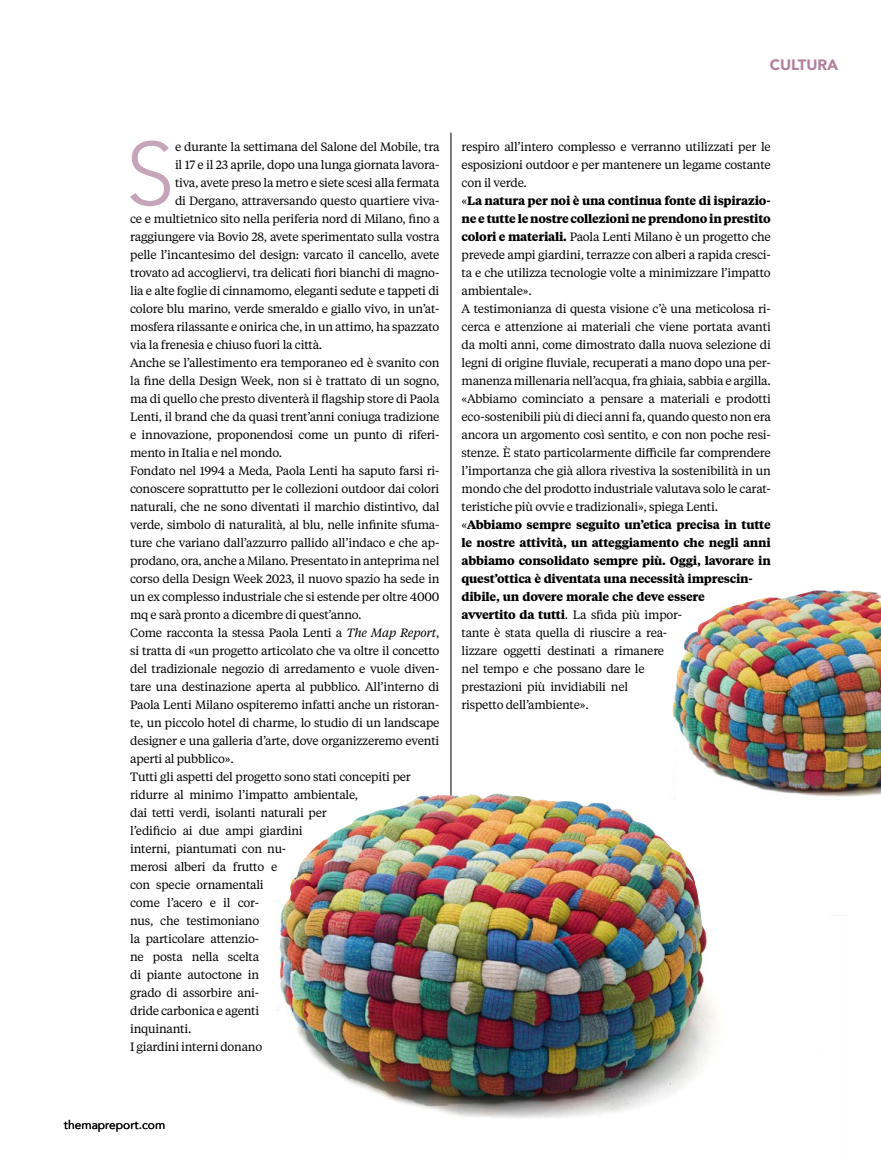
<style>
.page{position:relative;width:881px;height:1170px;background:#fff}
.page>*{position:absolute;margin:0;border:0;box-sizing:border-box;transform-origin:0 0}
.t1{font:300 88.2px "Avenir";color:#c6a4b9}
.t2{font:900 15px "Avenir";color:#b1809c}
.t3{font:12px/18px "Tiempos Text";letter-spacing:-.02em;color:#000}
.t4{font:12px "Avenir";color:#000}
.s1{font-style:italic}
.s2{font-weight:700}
</style>
<div class="page">
<hr style="left:450px;top:133px;width:1px;height:720px;background:#000">
<img style="left:277px;top:590px;width:603px;height:528px">
<p class="t2" style="left:769px;top:51px;width:70px">CULTURA</p>
<h1 class="t1" style="left:125px;top:122px;width:51px">S</h1>
<p class="t3" style="left:175px;top:137px;width:266px">e durante la settimana del Salone del Mobile, tra</p>
<p class="t3" style="left:175px;top:155px;width:266px">il 17 e il 23 aprile, dopo una lunga giornata lavora-</p>
<p class="t3" style="left:175px;top:173px;width:266px">tiva, avete preso la metro e siete scesi alla fermata</p>
<p class="t3" style="left:175px;top:191px;width:266px">di Dergano, attraversando questo quartiere viva-</p>
<p class="t3" style="left:130px;top:209px;width:311px">ce e multietnico sito nella periferia nord di Milano, fino a</p>
<p class="t3" style="left:130px;top:227px;width:311px">raggiungere via Bovio 28, avete sperimentato sulla vostra</p>
<p class="t3" style="left:130px;top:245px;width:311px">pelle l’incantesimo del design: varcato il cancello, avete</p>
<p class="t3" style="left:130px;top:263px;width:310px">trovato ad accogliervi, tra delicati fiori bianchi di magno-</p>
<p class="t3" style="left:130px;top:281px;width:311px">lia e alte foglie di cinnamomo, eleganti sedute e tappeti di</p>
<p class="t3" style="left:130px;top:299px;width:310px">colore blu marino, verde smeraldo e giallo vivo, in un’at-</p>
<p class="t3" style="left:130px;top:317px;width:310px">mosfera rilassante e onirica che, in un attimo, ha spazzato</p>
<p class="t3" style="left:130px;top:335px;width:194px">via la frenesia e chiuso fuori la città.</p>
<p class="t3" style="left:130px;top:353px;width:311px">Anche se l’allestimento era temporaneo ed è svanito con</p>
<p class="t3" style="left:130px;top:371px;width:310px">la fine della Design Week, non si è trattato di un sogno,</p>
<p class="t3" style="left:130px;top:389px;width:311px">ma di quello che presto diventerà il flagship store di Paola</p>
<p class="t3" style="left:130px;top:407px;width:310px">Lenti, il brand che da quasi trent’anni coniuga tradizione</p>
<p class="t3" style="left:130px;top:425px;width:310px">e innovazione, proponendosi come un punto di riferi-</p>
<p class="t3" style="left:130px;top:443px;width:153px">mento in Italia e nel mondo.</p>
<p class="t3" style="left:130px;top:461px;width:310px">Fondato nel 1994 a Meda, Paola Lenti ha saputo farsi ri-</p>
<p class="t3" style="left:130px;top:479px;width:310px">conoscere soprattutto per le collezioni outdoor dai colori</p>
<p class="t3" style="left:130px;top:497px;width:311px">naturali, che ne sono diventati il marchio distintivo, dal</p>
<p class="t3" style="left:130px;top:515px;width:311px">verde, simbolo di naturalità, al blu, nelle infinite sfuma-</p>
<p class="t3" style="left:130px;top:533px;width:310px">ture che variano dall’azzurro pallido all’indaco e che ap-</p>
<p class="t3" style="left:130px;top:551px;width:311px">prodano, ora, anche a Milano. Presentato in anteprima nel</p>
<p class="t3" style="left:130px;top:569px;width:311px">corso della Design Week 2023, il nuovo spazio ha sede in</p>
<p class="t3" style="left:130px;top:587px;width:310px">un ex complesso industriale che si estende per oltre 4000</p>
<p class="t3" style="left:130px;top:605px;width:233px">mq e sarà pronto a dicembre di quest’anno.</p>
<p class="t3" style="left:130px;top:623px;width:311px">Come racconta la stessa Paola Lenti a <span class="s1">The Map Report</span>,</p>
<p class="t3" style="left:130px;top:641px;width:310px">si tratta di «un progetto articolato che va oltre il concetto</p>
<p class="t3" style="left:130px;top:659px;width:310px">del tradizionale negozio di arredamento e vuole diven-</p>
<p class="t3" style="left:130px;top:677px;width:311px">tare una destinazione aperta al pubblico. All’interno di</p>
<p class="t3" style="left:130px;top:695px;width:311px">Paola Lenti Milano ospiteremo infatti anche un ristoran-</p>
<p class="t3" style="left:130px;top:713px;width:311px">te, un piccolo hotel di charme, lo studio di un landscape</p>
<p class="t3" style="left:130px;top:731px;width:311px">designer e una galleria d’arte, dove organizzeremo eventi</p>
<p class="t3" style="left:130px;top:749px;width:105px">aperti al pubblico».</p>
<p class="t3" style="left:130px;top:767px;width:282px">Tutti gli aspetti del progetto sono stati concepiti per</p>
<p class="t3" style="left:130px;top:785px;width:230px">ridurre al minimo l’impatto ambientale,</p>
<p class="t3" style="left:130px;top:803px;width:198px">dai tetti verdi, isolanti naturali per</p>
<p class="t3" style="left:130px;top:821px;width:174px">l’edificio ai due ampi giardini</p>
<p class="t3" style="left:130px;top:839px;width:158px">interni, piantumati con nu-</p>
<p class="t3" style="left:130px;top:857px;width:148px">merosi alberi da frutto e</p>
<p class="t3" style="left:130px;top:875px;width:135px">con specie ornamentali</p>
<p class="t3" style="left:130px;top:893px;width:130px">come l’acero e il cor-</p>
<p class="t3" style="left:130px;top:911px;width:130px">nus, che testimoniano</p>
<p class="t3" style="left:130px;top:929px;width:130px">la particolare attenzio-</p>
<p class="t3" style="left:130px;top:947px;width:130px">ne posta nella scelta</p>
<p class="t3" style="left:130px;top:965px;width:130px">di piante autoctone in</p>
<p class="t3" style="left:130px;top:983px;width:130px">grado di assorbire ani-</p>
<p class="t3" style="left:130px;top:1001px;width:131px">dride carbonica e agenti</p>
<p class="t3" style="left:130px;top:1019px;width:63px">inquinanti.</p>
<p class="t3" style="left:130px;top:1037px;width:133px">I giardini interni donano</p>
<p class="t3" style="left:461px;top:137px;width:311px">respiro all’intero complesso e verranno utilizzati per le esposizioni outdoor e per mantenere un legame costante con il verde.<br>«<span class="s2">La natura per noi è una continua fonte di ispirazio&shy;ne e tutte le nostre collezioni ne prendono in prestito colori e materiali.</span> Paola Lenti Milano è un progetto che prevede ampi giardini, terrazze con alberi a rapida cresci&shy;ta e che utilizza tecnologie volte a minimizzare l’impatto ambientale».<br>A testimonianza di questa visione c’è una meticolosa ri&shy;cerca e attenzione ai materiali che viene portata avanti da molti anni, come dimostrato dalla nuova selezione di legni di origine fluviale, recuperati a mano dopo una per&shy;manenza millenaria nell’acqua, fra ghiaia, sabbia e argilla. «Abbiamo cominciato a pensare a materiali e prodotti eco-sostenibili più di dieci anni fa, quando questo non era ancora un argomento così sentito, e con non poche resi&shy;stenze. È stato particolarmente difficile far comprendere l’importanza che già allora rivestiva la sostenibilità in un mondo che del prodotto industriale valutava solo le carat&shy;teristiche più ovvie e tradizionali», spiega Lenti. «<span class="s2">Abbiamo sempre seguito un’etica precisa in tutte le nostre attività, un atteggiamento che negli anni abbiamo consolidato sempre più. Oggi, lavorare in quest’ottica è diventata una necessità imprescin&shy;dibile, un dovere morale che deve essere<br>avvertito da tutti</span>. La sfida più impor-<br>tante è stata quella di riuscire a rea-<br>lizzare oggetti destinati a rimanere<br>nel tempo e che possano dare le<br>prestazioni più invidiabili nel<br>rispetto dell’ambiente».</p>
<p class="t4" style="left:64px;top:1115px;width:103px">themapreport.com</p>
</div>
